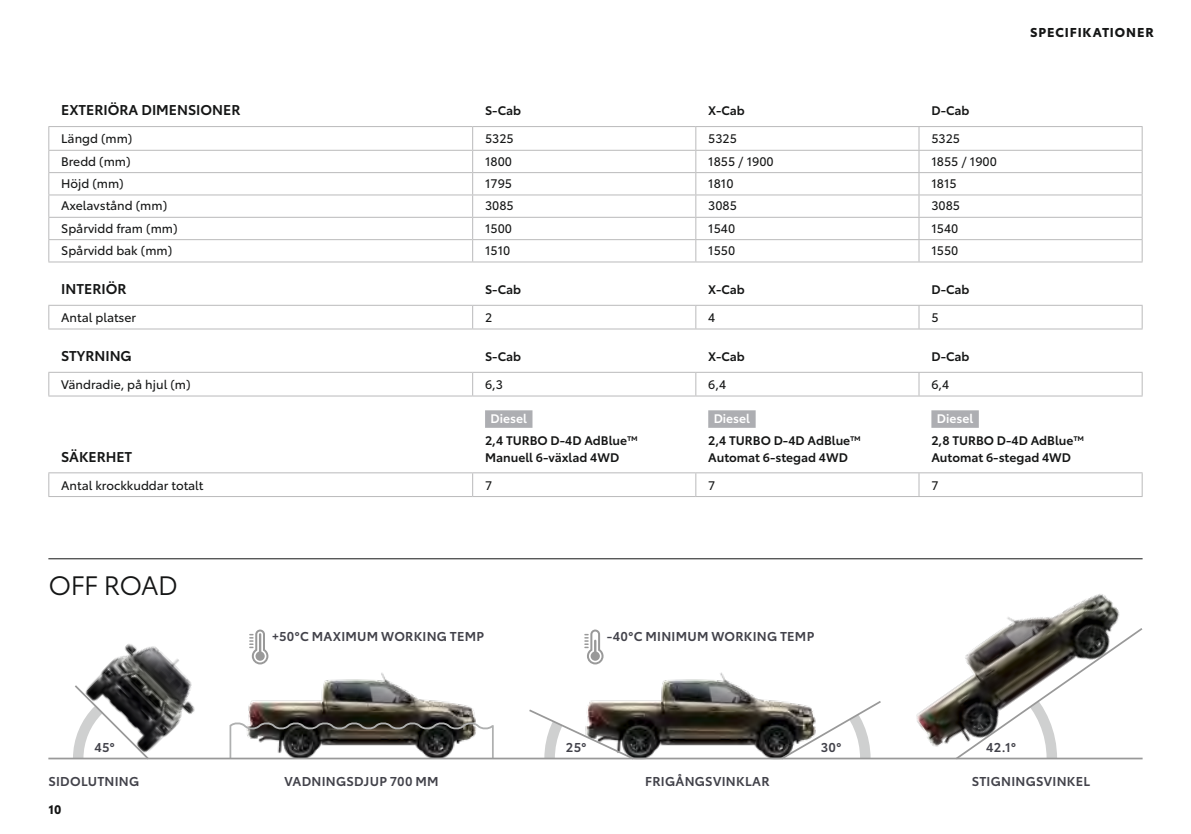
<style>
.page{position:relative;width:1191px;height:834px;background:#fff}
.page>*{position:absolute;margin:0;border:0;box-sizing:border-box;transform-origin:0 0}
.t1{font:26.25px "Toyota Type";letter-spacing:-.03em;color:#151616}
.t2{font:600 14px "Toyota Type";color:#151616}
.t3{font:600 12.6px "Toyota Type";letter-spacing:.02em;color:#42424a}
.t4{font:700 12.6px "Toyota Type";letter-spacing:.07em;color:#151616}
.t5{font:12.25px "Toyota Type";color:#151616}
.t6{font:600 12.25px/16.8px "Toyota Type";color:#151616}
.t7{font:600 12.25px "Toyota Type";color:#fff}
.t8{font:700 12.25px "Toyota Type";color:#151616}
</style>
<div class="page">
<hr style="left:48px;top:558px;width:1094px;height:1px;background:#151616">
<img style="left:880px;top:558px;width:263px;height:68px">
<svg style="left:240px;top:629px;width:255px;height:131px"></svg>
<hr style="left:48px;top:757px;width:1094px;height:2px;background:#999">
<svg style="left:527px;top:626px;width:616px;height:134px"></svg>
<img style="left:49px;top:644px;width:191px;height:116px">
<hr style="left:48px;top:126px;width:424px;height:1px;background:#bababb">
<hr style="left:472px;top:126px;width:224px;height:1px;background:#bababb">
<hr style="left:919px;top:126px;width:223px;height:1px;background:#bababb">
<hr style="left:696px;top:126px;width:223px;height:1px;background:#bababb">
<hr style="left:48px;top:150px;width:424px;height:1px;background:#bababb">
<hr style="left:48px;top:172px;width:424px;height:1px;background:#bababb">
<hr style="left:48px;top:194px;width:424px;height:1px;background:#bababb">
<hr style="left:48px;top:217px;width:424px;height:1px;background:#bababb">
<hr style="left:48px;top:239px;width:424px;height:1px;background:#bababb">
<svg style="left:48px;top:127px;width:1px;height:134px"></svg>
<hr style="left:48px;top:261px;width:424px;height:1px;background:#bababb">
<hr style="left:472px;top:150px;width:224px;height:1px;background:#bababb">
<hr style="left:919px;top:150px;width:223px;height:1px;background:#bababb">
<hr style="left:472px;top:172px;width:224px;height:1px;background:#bababb">
<hr style="left:919px;top:172px;width:223px;height:1px;background:#bababb">
<hr style="left:472px;top:194px;width:224px;height:1px;background:#bababb">
<hr style="left:696px;top:194px;width:223px;height:1px;background:#bababb">
<hr style="left:919px;top:194px;width:223px;height:1px;background:#bababb">
<hr style="left:472px;top:217px;width:224px;height:1px;background:#bababb">
<hr style="left:696px;top:217px;width:223px;height:1px;background:#bababb">
<hr style="left:919px;top:217px;width:223px;height:1px;background:#bababb">
<hr style="left:472px;top:239px;width:224px;height:1px;background:#bababb">
<svg style="left:472px;top:127px;width:1px;height:134px"></svg>
<hr style="left:696px;top:239px;width:223px;height:1px;background:#bababb">
<hr style="left:919px;top:239px;width:223px;height:1px;background:#bababb">
<svg style="left:1141px;top:127px;width:1px;height:134px"></svg>
<hr style="left:472px;top:261px;width:224px;height:1px;background:#bababb">
<hr style="left:696px;top:261px;width:223px;height:1px;background:#bababb">
<hr style="left:919px;top:261px;width:223px;height:1px;background:#bababb">
<hr style="left:696px;top:150px;width:223px;height:1px;background:#bababb">
<hr style="left:696px;top:172px;width:223px;height:1px;background:#bababb">
<svg style="left:695px;top:127px;width:1px;height:134px"></svg>
<svg style="left:918px;top:127px;width:1px;height:134px"></svg>
<hr style="left:48px;top:305px;width:424px;height:1px;background:#bababb">
<hr style="left:472px;top:305px;width:224px;height:1px;background:#bababb">
<hr style="left:919px;top:305px;width:223px;height:1px;background:#bababb">
<hr style="left:696px;top:305px;width:223px;height:1px;background:#bababb">
<svg style="left:48px;top:306px;width:1px;height:22px"></svg>
<hr style="left:48px;top:328px;width:424px;height:1px;background:#bababb">
<svg style="left:472px;top:306px;width:1px;height:22px"></svg>
<svg style="left:1141px;top:306px;width:1px;height:22px"></svg>
<hr style="left:472px;top:328px;width:224px;height:1px;background:#bababb">
<hr style="left:919px;top:328px;width:223px;height:1px;background:#bababb">
<svg style="left:695px;top:306px;width:1px;height:22px"></svg>
<svg style="left:918px;top:306px;width:1px;height:22px"></svg>
<hr style="left:696px;top:328px;width:223px;height:1px;background:#bababb">
<hr style="left:48px;top:372px;width:424px;height:1px;background:#bababb">
<hr style="left:472px;top:372px;width:224px;height:1px;background:#bababb">
<hr style="left:919px;top:372px;width:223px;height:1px;background:#bababb">
<hr style="left:696px;top:372px;width:223px;height:1px;background:#bababb">
<svg style="left:48px;top:372px;width:1px;height:23px"></svg>
<hr style="left:48px;top:395px;width:424px;height:1px;background:#bababb">
<svg style="left:472px;top:372px;width:1px;height:23px"></svg>
<svg style="left:1141px;top:372px;width:1px;height:23px"></svg>
<hr style="left:472px;top:395px;width:224px;height:1px;background:#bababb">
<hr style="left:919px;top:395px;width:223px;height:1px;background:#bababb">
<svg style="left:695px;top:372px;width:1px;height:23px"></svg>
<svg style="left:918px;top:373px;width:1px;height:22px"></svg>
<hr style="left:696px;top:395px;width:223px;height:1px;background:#bababb">
<hr style="left:48px;top:472px;width:424px;height:1px;background:#bababb">
<svg style="left:48px;top:473px;width:1px;height:23px"></svg>
<hr style="left:48px;top:496px;width:424px;height:1px;background:#bababb">
<svg style="left:472px;top:473px;width:1px;height:23px"></svg>
<hr style="left:472px;top:496px;width:224px;height:1px;background:#bababb">
<svg style="left:1141px;top:473px;width:1px;height:23px"></svg>
<hr style="left:919px;top:496px;width:223px;height:1px;background:#bababb">
<svg style="left:695px;top:473px;width:1px;height:23px"></svg>
<svg style="left:918px;top:473px;width:1px;height:23px"></svg>
<hr style="left:696px;top:496px;width:223px;height:1px;background:#bababb">
<hr style="left:472px;top:472px;width:224px;height:1px;background:#bababb">
<hr style="left:696px;top:472px;width:223px;height:1px;background:#bababb">
<hr style="left:919px;top:472px;width:223px;height:1px;background:#bababb">
<div style="left:485px;top:410px;width:47px;height:18px;background:#adaeb2"></div>
<div style="left:708px;top:410px;width:47px;height:18px;background:#adaeb2"></div>
<div style="left:931px;top:410px;width:47px;height:18px;background:#adaeb2"></div>
<p class="t2" style="left:61px;top:100px;width:181px">EXTERIÖRA DIMENSIONER</p>
<p class="t6" style="left:485px;top:101px;width:37px">S-Cab</p>
<p class="t6" style="left:708px;top:101px;width:38px">X-Cab</p>
<p class="t6" style="left:931px;top:101px;width:40px">D-Cab</p>
<p class="t5" style="left:61px;top:130px;width:73px">Längd (mm)</p>
<p class="t5" style="left:485px;top:130px;width:30px">5325</p>
<p class="t5" style="left:708px;top:130px;width:30px">5325</p>
<p class="t5" style="left:931px;top:130px;width:30px">5325</p>
<p class="t5" style="left:61px;top:152px;width:71px">Bredd (mm)</p>
<p class="t5" style="left:485px;top:152px;width:29px">1800</p>
<p class="t5" style="left:708px;top:152px;width:67px">1855 / 1900</p>
<p class="t5" style="left:931px;top:152px;width:67px">1855 / 1900</p>
<p class="t5" style="left:61px;top:174px;width:64px">Höjd (mm)</p>
<p class="t5" style="left:485px;top:174px;width:29px">1795</p>
<p class="t5" style="left:708px;top:174px;width:27px">1810</p>
<p class="t5" style="left:931px;top:174px;width:27px">1815</p>
<p class="t5" style="left:61px;top:197px;width:107px">Axelavstånd (mm)</p>
<p class="t5" style="left:485px;top:197px;width:30px">3085</p>
<p class="t5" style="left:708px;top:197px;width:30px">3085</p>
<p class="t5" style="left:931px;top:197px;width:30px">3085</p>
<p class="t5" style="left:61px;top:219px;width:118px">Spårvidd fram (mm)</p>
<p class="t5" style="left:485px;top:219px;width:29px">1500</p>
<p class="t5" style="left:708px;top:219px;width:29px">1540</p>
<p class="t5" style="left:931px;top:219px;width:29px">1540</p>
<p class="t5" style="left:61px;top:241px;width:112px">Spårvidd bak (mm)</p>
<p class="t5" style="left:485px;top:241px;width:27px">1510</p>
<p class="t5" style="left:708px;top:241px;width:29px">1550</p>
<p class="t5" style="left:931px;top:241px;width:29px">1550</p>
<p class="t2" style="left:61px;top:278px;width:67px">INTERIÖR</p>
<p class="t6" style="left:485px;top:280px;width:37px">S-Cab</p>
<p class="t6" style="left:708px;top:280px;width:38px">X-Cab</p>
<p class="t6" style="left:931px;top:280px;width:40px">D-Cab</p>
<p class="t5" style="left:61px;top:308px;width:76px">Antal platser</p>
<p class="t5" style="left:485px;top:308px;width:9px">2</p>
<p class="t5" style="left:708px;top:308px;width:9px">4</p>
<p class="t5" style="left:931px;top:308px;width:9px">5</p>
<p class="t2" style="left:61px;top:345px;width:72px">STYRNING</p>
<p class="t6" style="left:485px;top:347px;width:37px">S-Cab</p>
<p class="t6" style="left:708px;top:347px;width:38px">X-Cab</p>
<p class="t6" style="left:931px;top:347px;width:40px">D-Cab</p>
<p class="t5" style="left:61px;top:375px;width:131px">Vändradie, på hjul (m)</p>
<p class="t5" style="left:485px;top:375px;width:19px">6,3</p>
<p class="t5" style="left:708px;top:375px;width:19px">6,4</p>
<p class="t5" style="left:931px;top:375px;width:19px">6,4</p>
<p class="t4" style="left:1030px;top:22px;width:125px">SPECIFIKATIONER</p>
<p class="t2" style="left:61px;top:446px;width:73px">SÄKERHET</p>
<p class="t7" style="left:490px;top:408px;width:38px">Diesel</p>
<p class="t6" style="left:485px;top:431px;width:154px">2,4 TURBO D-4D AdBlue™<br>Manuell 6-växlad 4WD</p>
<p class="t7" style="left:713px;top:408px;width:38px">Diesel</p>
<p class="t6" style="left:708px;top:431px;width:154px">2,4 TURBO D-4D AdBlue™<br>Automat 6-stegad 4WD</p>
<p class="t7" style="left:937px;top:408px;width:38px">Diesel</p>
<p class="t6" style="left:931px;top:431px;width:154px">2,8 TURBO D-4D AdBlue™<br>Automat 6-stegad 4WD</p>
<p class="t5" style="left:61px;top:476px;width:144px">Antal krockkuddar totalt</p>
<p class="t5" style="left:485px;top:476px;width:9px">7</p>
<p class="t5" style="left:708px;top:476px;width:9px">7</p>
<p class="t5" style="left:931px;top:476px;width:9px">7</p>
<h1 class="t1" style="left:48px;top:566px;width:131px">OFF ROAD</h1>
<p class="t3" style="left:272px;top:626px;width:214px">+50°C MAXIMUM WORKING TEMP</p>
<p class="t3" style="left:606px;top:626px;width:209px">-40°C MINIMUM WORKING TEMP</p>
<p class="t3" style="left:94px;top:737px;width:22px">45°</p>
<p class="t3" style="left:986px;top:737px;width:31px">42.1°</p>
<p class="t3" style="left:48px;top:771px;width:92px">SIDOLUTNING</p>
<p class="t3" style="left:284px;top:771px;width:156px">VADNINGSDJUP 700 MM</p>
<p class="t3" style="left:645px;top:771px;width:126px">FRIGÅNGSVINKLAR</p>
<p class="t3" style="left:971px;top:771px;width:120px">STIGNINGSVINKEL</p>
<p class="t3" style="left:566px;top:737px;width:22px">25°</p>
<p class="t3" style="left:820px;top:737px;width:22px">30°</p>
<p class="t8" style="left:48px;top:799px;width:14px">10</p>
</div>
